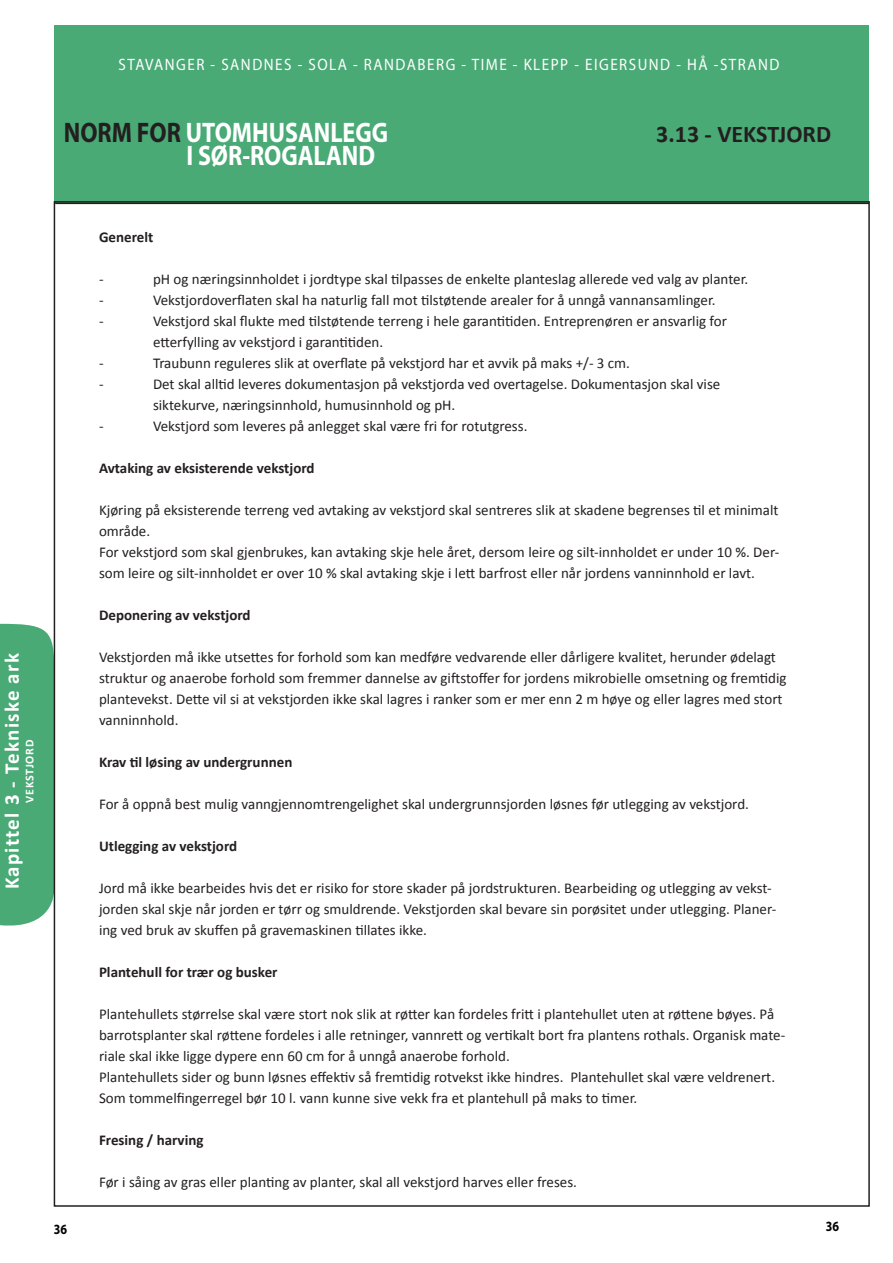
<style>
.page{position:relative;width:893px;height:1263px;background:#fff}
.page>*{position:absolute;margin:0;border:0;box-sizing:border-box;transform-origin:0 0}
.t1{font:700 28.35px "Myriad Pro";color:#fff;scale:.85 1}
.t2{font:700 24px "Calibri";color:#231f20}
.Head_3{font:700 21px "Calibri";letter-spacing:.06em;color:#fff}
.Body_2{font:16.5px "Myriad Pro";letter-spacing:.1em;color:#fff;scale:.91 1}
.t3{font:15px/21px "Calibri";color:#231f20}
.t4{font:700 15px "Calibri";color:#231f20}
.t5{font:700 14.1px "Myriad Pro";color:#030303;scale:.85 1}
.Head_3-2{font:700 12px "Calibri";letter-spacing:.06em;color:#fff}
.s1{color:#231f20}
</style>
<div class="page">
<div style="left:0;top:624px;width:54px;height:306px;background:#4aaa76"></div>
<div style="left:55px;top:25px;width:814px;height:178px;background:#4aaa76"></div>
<p class="Body_2" style="left:119px;top:54px;width:728px">STAVANGER - SANDNES - SOLA - RANDABERG - TIME - KLEPP - EIGERSUND - HÅ -STRAND</p>
<p class="t1" style="left:64px;top:114px;width:383px"><span class="s1">NORM FOR</span> UTOMHUSANLEGG</p>
<p class="t1" style="left:186px;top:137px;width:223px">I SØR-ROGALAND</p>
<p class="t2" style="left:656px;top:117px;width:176px">3.13 - VEKSTJORD</p>
<p class="Head_3" style="left:-3px;top:889px;width:238px;rotate:-90deg">Kapittel 3 - Tekniske ark</p>
<p class="Head_3-2" style="left:21px;top:802px;width:64px;rotate:-90deg">VEKSTJORD</p>
<p class="t4" style="left:99px;top:226px;width:56px">Generelt</p>
<p class="t3" style="left:99px;top:268px;width:6px">-</p>
<p class="t3" style="left:153px;top:268px;width:597px">pH og næringsinnholdet i jordtype skal tilpasses de enkelte planteslag allerede ved valg av planter.</p>
<p class="t3" style="left:99px;top:289px;width:6px">-</p>
<p class="t3" style="left:153px;top:289px;width:564px">Vekstjordoverflaten skal ha naturlig fall mot tilstøtende arealer for å unngå vannansamlinger.</p>
<p class="t3" style="left:99px;top:310px;width:6px">-</p>
<p class="t3" style="left:153px;top:310px;width:575px">Vekstjord skal flukte med tilstøtende terreng i hele garantitiden. Entreprenøren er ansvarlig for etterfylling av vekstjord i garantitiden.</p>
<p class="t3" style="left:99px;top:352px;width:6px">-</p>
<p class="t3" style="left:153px;top:352px;width:479px">Traubunn reguleres slik at overflate på vekstjord har et avvik på maks +/- 3 cm.</p>
<p class="t3" style="left:99px;top:373px;width:6px">-</p>
<p class="t3" style="left:153px;top:373px;width:569px">Det skal alltid leveres dokumentasjon på vekstjorda ved overtagelse. Dokumentasjon skal vise siktekurve, næringsinnhold, humusinnhold og pH.</p>
<p class="t3" style="left:99px;top:415px;width:6px">-</p>
<p class="t3" style="left:153px;top:415px;width:376px">Vekstjord som leveres på anlegget skal være fri for rotutgress.</p>
<p class="t4" style="left:99px;top:457px;width:217px">Avtaking av eksisterende vekstjord</p>
<p class="t3" style="left:99px;top:499px;width:681px">Kjøring på eksisterende terreng ved avtaking av vekstjord skal sentreres slik at skadene begrenses til et minimalt område.</p>
<p class="t3" style="left:99px;top:541px;width:682px">For vekstjord som skal gjenbrukes, kan avtaking skje hele året, dersom leire og silt-innholdet er under 10 %. Der&shy;som leire og silt-innholdet er over 10 % skal avtaking skje i lett barfrost eller når jordens vanninnhold er lavt.</p>
<p class="t4" style="left:99px;top:604px;width:153px">Deponering av vekstjord</p>
<p class="t3" style="left:99px;top:646px;width:689px">Vekstjorden må ikke utsettes for forhold som kan medføre vedvarende eller dårligere kvalitet, herunder ødelagt struktur og anaerobe forhold som fremmer dannelse av giftstoffer for jordens mikrobielle omsetning og fremtidig plantevekst. Dette vil si at vekstjorden ikke skal lagres i ranker som er mer enn 2 m høye og eller lagres med stort vanninnhold.</p>
<p class="t4" style="left:99px;top:751px;width:195px">Krav til løsing av undergrunnen</p>
<p class="t3" style="left:99px;top:793px;width:651px">For å oppnå best mulig vanngjennomtrengelighet skal undergrunnsjorden løsnes før utlegging av vekstjord.</p>
<p class="t4" style="left:99px;top:835px;width:140px">Utlegging av vekstjord</p>
<p class="t3" style="left:99px;top:877px;width:679px">Jord må ikke bearbeides hvis det er risiko for store skader på jordstrukturen. Bearbeiding og utlegging av vekst&shy;jorden skal skje når jorden er tørr og smuldrende. Vekstjorden skal bevare sin porøsitet under utlegging. Planer&shy;ing ved bruk av skuffen på gravemaskinen tillates ikke.</p>
<p class="t4" style="left:99px;top:961px;width:180px">Plantehull for trær og busker</p>
<p class="t3" style="left:99px;top:1003px;width:688px">Plantehullets størrelse skal være stort nok slik at røtter kan fordeles fritt i plantehullet uten at røttene bøyes. På barrotsplanter skal røttene fordeles i alle retninger, vannrett og vertikalt bort fra plantens rothals. Organisk mate&shy;riale skal ikke ligge dypere enn 60 cm for å unngå anaerobe forhold.</p>
<p class="t3" style="left:99px;top:1066px;width:678px">Plantehullets sider og bunn løsnes effektiv så fremtidig rotvekst ikke hindres. Plantehullet skal være veldrenert.<br>Som tommelfingerregel bør 10 l. vann kunne sive vekk fra et plantehull på maks to timer.</p>
<p class="t4" style="left:99px;top:1129px;width:106px">Fresing / harving</p>
<p class="t3" style="left:99px;top:1171px;width:480px">Før i såing av gras eller planting av planter, skal all vekstjord harves eller freses.</p>
<p class="t5" style="left:54px;top:1220px;width:17px">36</p>
<p class="t5" style="left:826px;top:1217px;width:17px">36</p>
</div>
